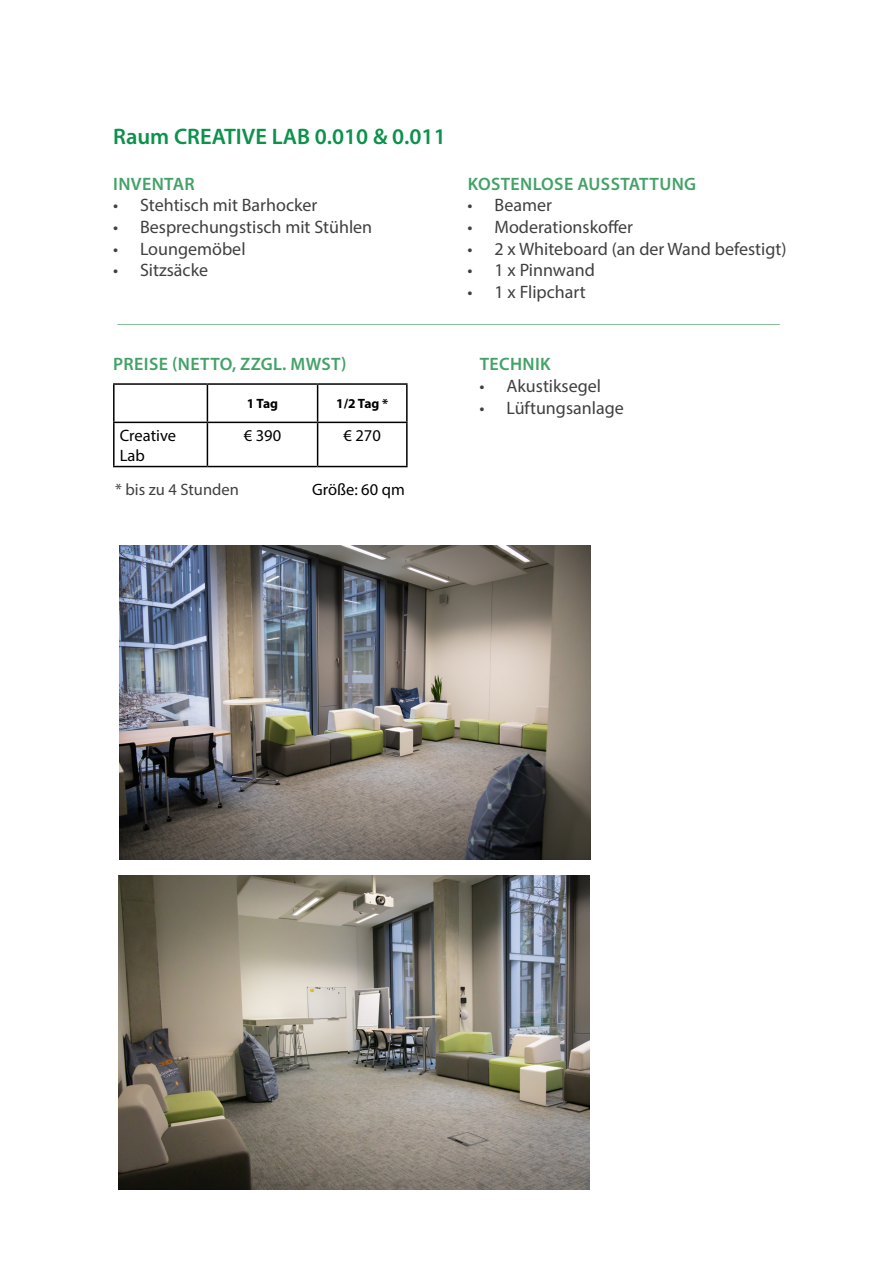
<style>
.page{position:relative;width:893px;height:1263px;background:#fff}
.page>*{position:absolute;margin:0;border:0;box-sizing:border-box;transform-origin:0 0}
.t1{font:600 22.5px "Myriad Pro";color:#0c924c}
.t2{font:18px "Myriad Pro";color:#404040}
.t3{font:600 18px "Myriad Pro";letter-spacing:.02em;color:#43a267}
.t4{font:16.5px/19.8px "Myriad Pro";color:#000}
.t5{font:16.5px "Myriad Pro";color:#404040}
.t6{font:700 13.5px "Myriad Pro";letter-spacing:-.035em;color:#000}
</style>
<div class="page">
<img style="left:120px;top:546px;width:470px;height:314px">
<img style="left:119px;top:875px;width:470px;height:314px">
<hr style="left:113px;top:383px;width:94px;height:2px;background:#000">
<hr style="left:113px;top:385px;width:2px;height:37px;background:#000">
<hr style="left:207px;top:383px;width:111px;height:2px;background:#000">
<hr style="left:207px;top:385px;width:1px;height:37px;background:#000">
<hr style="left:318px;top:383px;width:90px;height:2px;background:#000">
<hr style="left:317px;top:385px;width:1px;height:37px;background:#000">
<hr style="left:406px;top:385px;width:2px;height:37px;background:#000">
<hr style="left:113px;top:422px;width:94px;height:1px;background:#000">
<hr style="left:113px;top:423px;width:2px;height:43px;background:#000">
<hr style="left:207px;top:422px;width:111px;height:1px;background:#000">
<hr style="left:207px;top:423px;width:1px;height:43px;background:#000">
<hr style="left:318px;top:422px;width:90px;height:1px;background:#000">
<hr style="left:317px;top:423px;width:1px;height:43px;background:#000">
<hr style="left:406px;top:423px;width:2px;height:43px;background:#000">
<hr style="left:113px;top:466px;width:94px;height:1px;background:#000">
<hr style="left:207px;top:466px;width:111px;height:1px;background:#000">
<hr style="left:318px;top:466px;width:90px;height:1px;background:#000">
<hr style="left:117px;top:324px;width:663px;height:1px;background:#89be97">
<p class="t1" style="left:113px;top:122px;width:334px">Raum CREATIVE LAB 0.010 &amp; 0.011</p>
<p class="t3" style="left:113px;top:172px;width:83px">INVENTAR</p>
<p class="t2" style="left:113px;top:194px;width:206px">• Stehtisch mit Barhocker</p>
<p class="t2" style="left:113px;top:216px;width:261px">• Besprechungstisch mit Stühlen</p>
<p class="t2" style="left:113px;top:237px;width:134px">• Loungemöbel</p>
<p class="t2" style="left:113px;top:259px;width:97px">• Sitzsäcke</p>
<p class="t3" style="left:113px;top:353px;width:235px">PREISE (NETTO, ZZGL. MWST)</p>
<p class="t6" style="left:247px;top:395px;width:33px">1 Tag</p>
<p class="t6" style="left:336px;top:395px;width:54px">1/2 Tag *</p>
<p class="t4" style="left:120px;top:425px;width:58px">Creative<br>Lab</p>
<p class="t4" style="left:244px;top:425px;width:39px">€ 390</p>
<p class="t4" style="left:344px;top:425px;width:39px">€ 270</p>
<p class="t5" style="left:115px;top:479px;width:125px">* bis zu 4 Stunden</p>
<p class="t4" style="left:312px;top:479px;width:94px">Größe: 60 qm</p>
<p class="t3" style="left:468px;top:172px;width:230px">KOSTENLOSE AUSSTATTUNG</p>
<p class="t2" style="left:467px;top:194px;width:86px">• Beamer</p>
<p class="t2" style="left:467px;top:216px;width:167px">• Moderationskoffer</p>
<p class="t2" style="left:467px;top:237px;width:321px">• 2 x Whiteboard (an der Wand befestigt)</p>
<p class="t2" style="left:467px;top:259px;width:129px">• 1 x Pinnwand</p>
<p class="t2" style="left:467px;top:281px;width:120px">• 1 x Flipchart</p>
<p class="t3" style="left:480px;top:353px;width:72px">TECHNIK</p>
<p class="t2" style="left:479px;top:375px;width:123px">• Akustiksegel</p>
<p class="t2" style="left:479px;top:396px;width:146px">• Lüftungsanlage</p>
</div>
